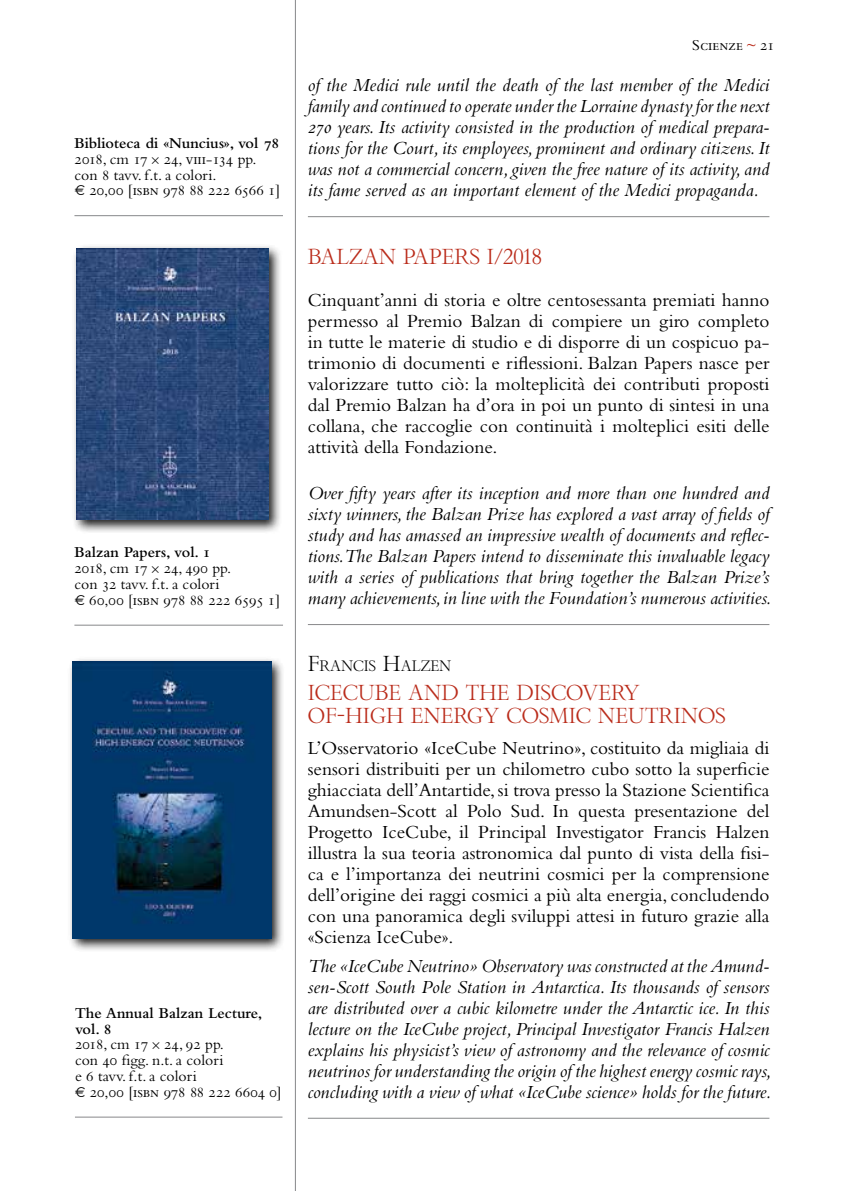
<style>
.page{position:relative;width:844px;height:1191px;background:#fff}
.page>*{position:absolute;margin:0;border:0;box-sizing:border-box;transform-origin:0 0}
.t1{font:21px/23.6px "Bembo Titling MT Std";color:#ba2c1b}
.t2{font:italic 19.25px/21px "Bembo Std";color:#000;text-align:justify}
.t3{font:19.25px/21px "Bembo Std";color:#000;text-align:justify}
.t4{font:15.75px/15.9px "Bembo Std";color:#000}
.t5{font:14.7px "Bembo Titling MT Std";color:#000}
.s1{font-weight:600}
.s2{font-family:"Bembo Cost"}
.s3{color:#ba2c1b}
.s4{font-size:21px}
</style>
<div class="page">
<hr style="left:295px;top:0;width:1px;height:1191px;background:#87888a">
<hr style="left:308px;top:216px;width:461px;height:1px;background:#87888a">
<hr style="left:308px;top:624px;width:461px;height:1px;background:#87888a">
<hr style="left:308px;top:1117px;width:461px;height:1px;background:#87888a">
<hr style="left:74px;top:215px;width:209px;height:1px;background:#87888a">
<div style="left:72px;top:244px;width:211px;height:290px;background:#000;opacity:.91"></div>
<img style="left:77px;top:249px;width:192px;height:270px">
<hr style="left:74px;top:624px;width:209px;height:1px;background:#87888a">
<div style="left:68px;top:656px;width:217px;height:296px;background:#000;opacity:.91"></div>
<img style="left:73px;top:661px;width:198px;height:277px">
<hr style="left:75px;top:1116px;width:207px;height:1px;background:#87888a">
<p class="t4" style="left:74px;top:135px;width:207px"><span class="s1">Biblioteca di «Nuncius», vol 78<br></span>2018, cm 17 <span class="s2">¥</span> 24, viii-134 pp. con 8 tavv. f.t. a colori.<br><span class="s2">√</span> 20,00 [isbn 978 88 222 6566 1]</p>
<p class="t4" style="left:74px;top:544px;width:207px"><span class="s1">Balzan Papers, vol. 1<br></span>2018, cm 17 <span class="s2">¥</span> 24, 490 pp.<br>con 32 tavv. f.t. a colori<br><span class="s2">√</span> 60,00 [isbn 978 88 222 6595 1]</p>
<p class="t4" style="left:75px;top:1004px;width:208px"><span class="s1">The Annual Balzan Lecture, vol. 8<br></span>2018, cm 17 <span class="s2">¥</span> 24, 92 pp.<br>con 40 figg. n.t. a colori<br>e 6 tavv. f.t. a colori<br><span class="s2">√</span> 20,00 [isbn 978 88 222 6604 0]</p>
<p class="t4" style="left:692px;top:37px;width:84px">Scienze <span class="s3">~</span> 21</p>
<p class="t2" style="left:308px;top:74px;width:463px">of the Medici rule until the death of the last member of the Medici family and continued to operate under the Lorraine dynasty for the next 270 years. Its activity consisted in the production of medical prepara&shy;tions for the Court, its employees, prominent and ordinary citizens. It was not a commercial concern, given the free nature of its activity, and its fame served as an important element of the Medici propaganda.</p>
<p class="t1" style="left:308px;top:245px;width:236px">BALZAN PAPERS I/2018</p>
<p class="t3" style="left:308px;top:289px;width:463px">Cinquant’anni di storia e oltre centosessanta premiati hanno permesso al Premio Balzan di compiere un giro completo in tutte le materie di studio e di disporre di un cospicuo pa&shy;trimonio di documenti e riflessioni. Balzan Papers nasce per valorizzare tutto ciò: la molteplicità dei contributi proposti dal Premio Balzan ha d’ora in poi un punto di sintesi in una collana, che raccoglie con continuità i molteplici esiti delle attività della Fondazione.</p>
<p class="t2" style="left:308px;top:482px;width:465px">Over fifty years after its inception and more than one hundred and sixty winners, the Balzan Prize has explored a vast array of fields of study and has amassed an impressive wealth of documents and reflec&shy;tions. The Balzan Papers intend to disseminate this invaluable legacy with a series of publications that bring together the Balzan Prize’s many achievements, in line with the Foundation’s numerous activities.</p>
<p class="t5" style="left:308px;top:657px;width:145px"><span class="s4">F</span>RANCIS <span class="s4">H</span>ALZEN</p>
<p class="t1" style="left:308px;top:680px;width:419px">ICECUBE AND THE DISCOVERY<br>OF-HIGH ENERGY COSMIC NEUTRINOS</p>
<p class="t3" style="left:308px;top:737px;width:463px">L’Osservatorio «IceCube Neutrino», costituito da migliaia di sensori distribuiti per un chilometro cubo sotto la superficie ghiacciata dell’Antartide, si trova presso la Stazione Scientifica Amundsen-Scott al Polo Sud. In questa presentazione del Progetto IceCube, il Principal Investigator Francis Halzen illustra la sua teoria astronomica dal punto di vista della fisi&shy;ca e l’importanza dei neutrini cosmici per la comprensione dell’origine dei raggi cosmici a più alta energia, concludendo con una panoramica degli sviluppi attesi in futuro grazie alla «Scienza IceCube».</p>
<p class="t2" style="left:308px;top:955px;width:465px">The «IceCube Neutrino» Observatory was constructed at the Amund&shy;sen-Scott South Pole Station in Antarctica. Its thousands of sensors are distributed over a cubic kilometre under the Antarctic ice. In this lecture on the IceCube project, Principal Investigator Francis Halzen explains his physicist’s view of astronomy and the relevance of cosmic neutrinos for understanding the origin of the highest energy cosmic rays, concluding with a view of what «IceCube science» holds for the future.</p>
</div>
